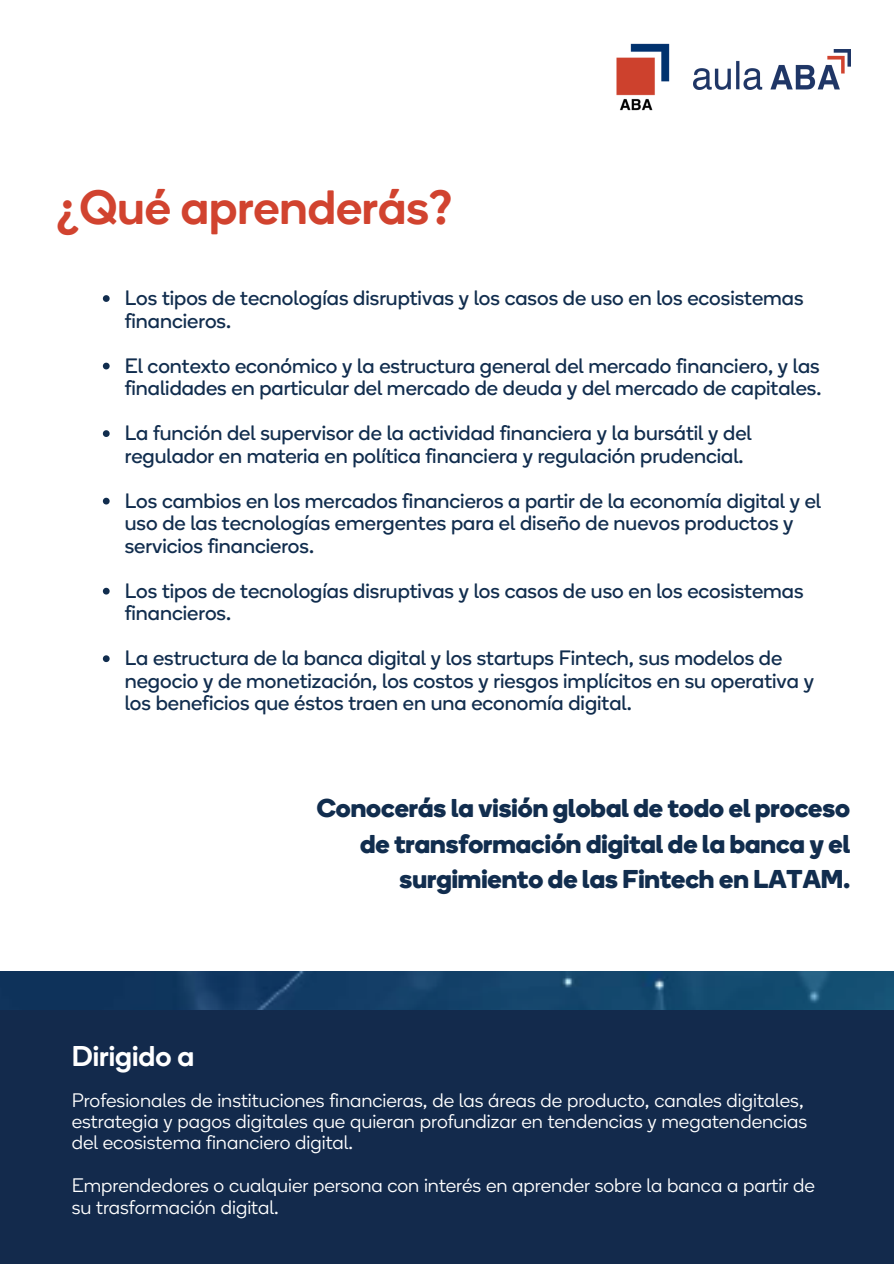
<style>
.page{position:relative;width:894px;height:1264px;background:#fff}
.page>*{position:absolute;margin:0;border:0;box-sizing:border-box;transform-origin:0 0}
.t1{font:500 48px "HILVCC Boing";color:#d1432f}
.t2{font:500 28.5px "HILVCC Boing";color:#fff}
.t3{font:700 25.8px/35.8px "HILVCC Boing";color:#112d4e;text-align:right}
.t4{font:20.85px/22.5px "HILVCC Boing";color:#112d4e}
.t5{font:300 19.5px/21.3px "HILVCC Boing";color:#fff}
</style>
<div class="page">
<svg style="left:103px;top:295px;width:7px;height:7px"></svg>
<svg style="left:103px;top:363px;width:7px;height:6px"></svg>
<svg style="left:103px;top:430px;width:7px;height:7px"></svg>
<svg style="left:103px;top:498px;width:7px;height:6px"></svg>
<svg style="left:103px;top:588px;width:7px;height:6px"></svg>
<svg style="left:103px;top:655px;width:7px;height:7px"></svg>
<img style="left:0;top:971px;width:893px;height:39px">
<div style="left:0;top:1010px;width:893px;height:253px;background:#132a4c"></div>
<img style="left:693px;top:50px;width:157px;height:39px">
<img style="left:616px;top:43px;width:54px;height:68px">
<p class="t1" style="left:56px;top:175px;width:398px">¿Qué aprenderás?</p>
<p class="t4" style="left:125px;top:286px;width:680px">Los tipos de tecnologías disruptivas y los casos de uso en los ecosistemas financieros.</p>
<p class="t4" style="left:125px;top:354px;width:698px">El contexto económico y la estructura general del mercado financiero, y las finalidades en particular del mercado de deuda y del mercado de capitales.</p>
<h1 class="t4" style="left:125px;top:421px;width:628px">La función del supervisor de la actividad financiera y la bursátil y del regulador en materia en política financiera y regulación prudencial.</h1>
<p class="t4" style="left:125px;top:489px;width:697px">Los cambios en los mercados financieros a partir de la economía digital y el uso de las tecnologías emergentes para el diseño de nuevos productos y servicios financieros.</p>
<p class="t4" style="left:125px;top:579px;width:680px">Los tipos de tecnologías disruptivas y los casos de uso en los ecosistemas financieros.</p>
<p class="t4" style="left:125px;top:646px;width:690px">La estructura de la banca digital y los startups Fintech, sus modelos de negocio y de monetización, los costos y riesgos implícitos en su operativa y los beneficios que éstos traen en una economía digital.</p>
<p class="t3" style="left:317px;top:788px;width:534px">Conocerás la visión global de todo el proceso de transformación digital de la banca y el surgimiento de las Fintech en LATAM.</p>
<p class="t2" style="left:72px;top:1036px;width:124px">Dirigido a</p>
<h2 class="t5" style="left:72px;top:1088px;width:736px">Profesionales de instituciones financieras, de las áreas de producto, canales digitales, estrategia y pagos digitales que quieran profundizar en tendencias y megatendencias del ecosistema financiero digital.</h2>
<p class="t5" style="left:72px;top:1174px;width:744px">Emprendedores o cualquier persona con interés en aprender sobre la banca a partir de su trasformación digital.</p>
</div>
